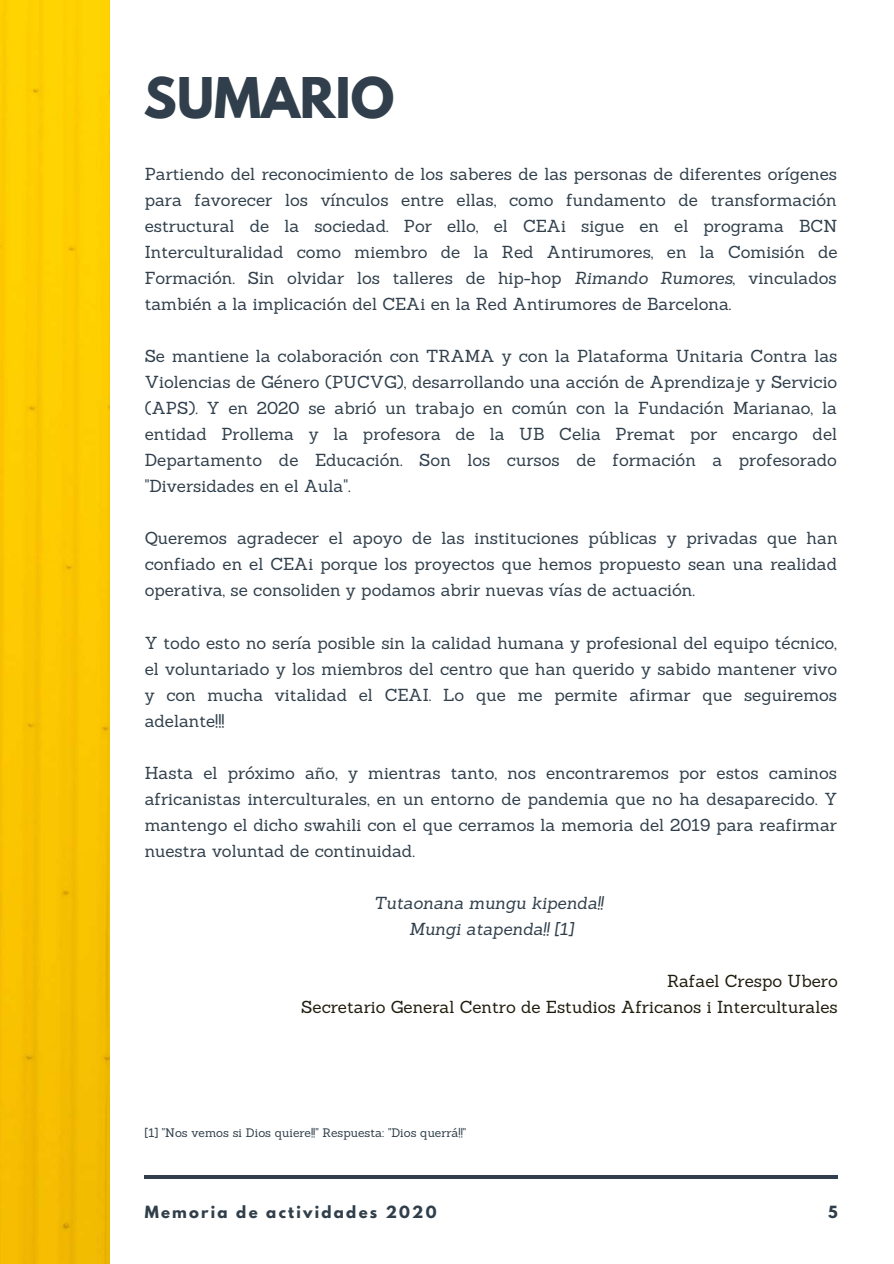
<style>
.page{position:relative;width:894px;height:1264px;background:#fff}
.page>*{position:absolute;margin:0;border:0;box-sizing:border-box;transform-origin:0 0}
.t1{font:700 49.65px "League Spartan";color:#303f4b}
.t2{font:16.95px/26px "Sanchez";color:#303f4b;text-align:justify}
.t3{font:16.95px/26px "Sanchez";color:#1f1c0d;text-align:right}
.t4{font:italic 16.95px/26px "Sanchez";color:#303f4b;text-align:center}
.t5{font:700 14.85px "League Spartan";letter-spacing:.15em;color:#303f4b}
.t6{font:12px "Sanchez";color:#303f4b}
.s1{font-style:italic}
</style>
<div class="page">
<img style="left:0;top:0;width:109px;height:1263px">
<hr style="left:145px;top:1175px;width:692px;height:3px;background:#303f4b">
<h1 class="t1" style="left:143px;top:73px;width:252px">SUMARIO</h1>
<p class="t2" style="left:145px;top:161px;width:694px">Partiendo del reconocimiento de los saberes de las personas de diferentes orígenes para favorecer los vínculos entre ellas, como fundamento de transformación estructural de la sociedad. Por ello, el CEAi sigue en el programa BCN Interculturalidad como miembro de la Red Antirumores, en la Comisión de Formación. Sin olvidar los talleres de hip-hop <span class="s1">Rimando Rumores</span>, vinculados también a la implicación del CEAi en la Red Antirumores de Barcelona.</p>
<p class="t2" style="left:145px;top:343px;width:694px">Se mantiene la colaboración con TRAMA y con la Plataforma Unitaria Contra las Violencias de Género (PUCVG), desarrollando una acción de Aprendizaje y Servicio (APS). Y en 2020 se abrió un trabajo en común con la Fundación Marianao, la entidad Prollema y la profesora de la UB Celia Premat por encargo del Departamento de Educación. Son los cursos de formación a profesorado "Diversidades en el Aula".</p>
<p class="t2" style="left:145px;top:525px;width:694px">Queremos agradecer el apoyo de las instituciones públicas y privadas que han confiado en el CEAi porque los proyectos que hemos propuesto sean una realidad operativa, se consoliden y podamos abrir nuevas vías de actuación.</p>
<p class="t2" style="left:145px;top:629px;width:694px">Y todo esto no sería posible sin la calidad humana y profesional del equipo técnico, el voluntariado y los miembros del centro que han querido y sabido mantener vivo y con mucha vitalidad el CEAI. Lo que me permite afirmar que seguiremos adelante!!!</p>
<p class="t2" style="left:145px;top:759px;width:694px">Hasta el próximo año, y mientras tanto, nos encontraremos por estos caminos africanistas interculturales, en un entorno de pandemia que no ha desaparecido. Y mantengo el dicho swahili con el que cerramos la memoria del 2019 para reafirmar nuestra voluntad de continuidad.</p>
<p class="t4" style="left:373px;top:889px;width:231px">Tutaonana mungu kipenda!!<br>Mungi atapenda!! [1]</p>
<p class="t3" style="left:301px;top:967px;width:538px">Rafael Crespo Ubero<br>Secretario General Centro de Estudios Africanos i Interculturales</p>
<p class="t6" style="left:145px;top:1125px;width:323px">[1] "Nos vemos si Dios quiere!!" Respuesta: "Dios querrá!!"</p>
<p class="t5" style="left:145px;top:1204px;width:293px">Memoria de actividades 2020</p>
<p class="t5" style="left:828px;top:1204px;width:11px">5</p>
</div>
